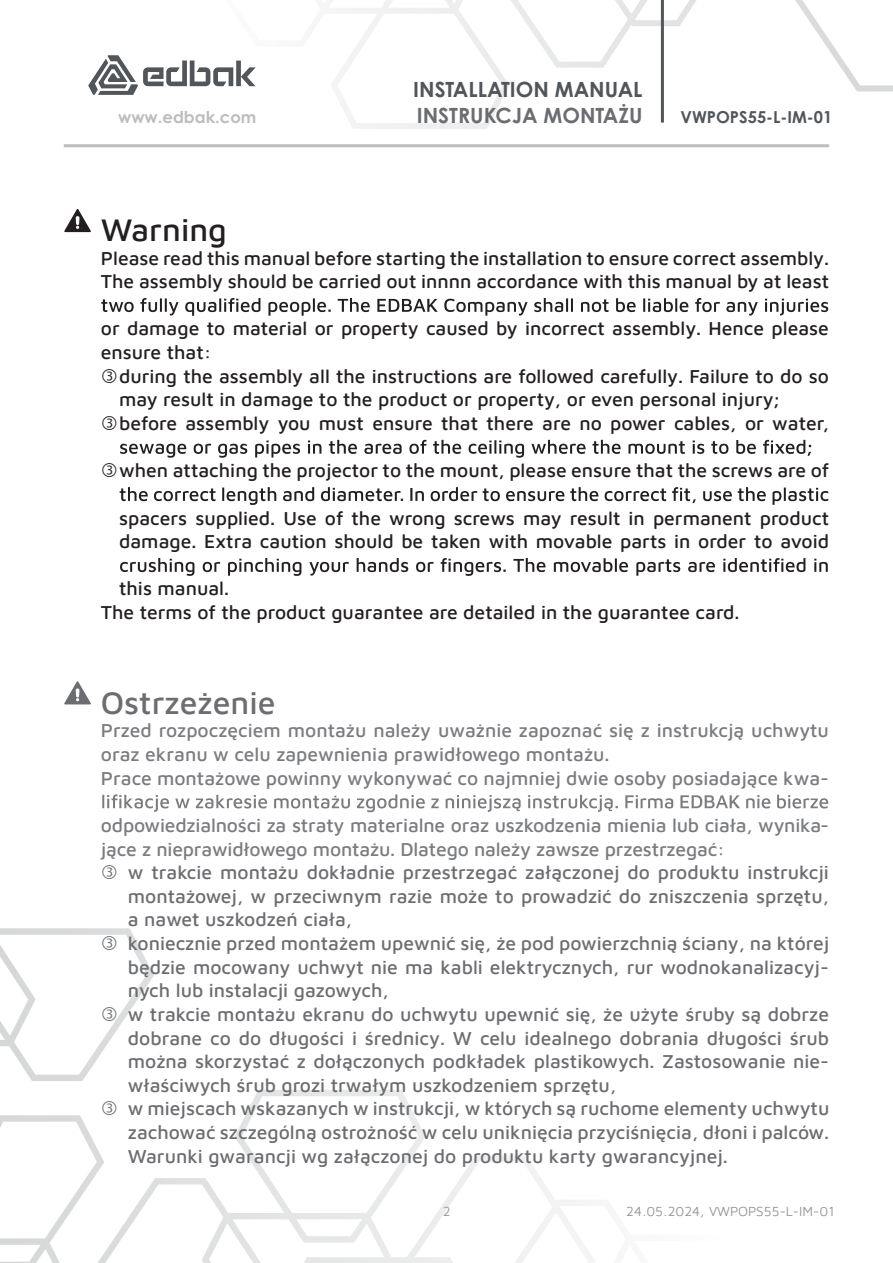
<style>
.page{position:relative;width:893px;height:1263px;background:#fff}
.page>*{position:absolute;margin:0;border:0;box-sizing:border-box;transform-origin:0 0}
.t1{font:500 32.25px "Maven Pro";color:#6c6d70}
.t2{font:500 32.25px "Maven Pro";color:#231f20}
.t3{font:700 21px "Century Gothic Pro";color:#525559}
.t4{font:700 21px "Century Gothic Pro";color:#6c6d70}
.t5{font:500 19.35px/23.7px "Maven Pro";color:#6c6d70}
.t6{font:500 19.35px/23.7px "Maven Pro";color:#231f20}
.t7{font:500 19.35px/23.7px "Maven Pro";color:#7a7c7f}
.t8{font:700 16.5px "Century Gothic Pro";color:#525559}
.t9{font:700 16.5px "Century Gothic Pro";color:#bbbdbe}
.t10{font:13.5px "Maven Pro";color:#939598}
</style>
<div class="page">
<svg style="left:330px;top:0;width:563px;height:129px"></svg>
<svg style="left:0;top:928px;width:588px;height:335px"></svg>
<hr style="left:661px;top:0;width:3px;height:123px;background:#525559">
<hr style="left:64px;top:144px;width:765px;height:3px;background:#bcbdc0">
<svg style="left:88px;top:55px;width:168px;height:40px"></svg>
<svg style="left:101px;top:298px;width:727px;height:18px"></svg>
<svg style="left:120px;top:487px;width:708px;height:18px"></svg>
<svg style="left:120px;top:558px;width:708px;height:18px"></svg>
<svg style="left:102px;top:794px;width:726px;height:18px"></svg>
<svg style="left:64px;top:209px;width:27px;height:23px"></svg>
<svg style="left:64px;top:681px;width:27px;height:23px"></svg>
<svg style="left:120px;top:440px;width:691px;height:18px"></svg>
<svg style="left:102px;top:936px;width:14px;height:14px"></svg>
<svg style="left:103px;top:1007px;width:13px;height:14px"></svg>
<svg style="left:103px;top:1101px;width:14px;height:14px"></svg>
<p class="t3" style="left:413px;top:77px;width:231px">INSTALLATION MANUAL</p>
<p class="t4" style="left:417px;top:102px;width:227px">INSTRUKCJA MONTAŻU</p>
<p class="t9" style="left:118px;top:106px;width:140px">www.edbak.com</p>
<p class="t8" style="left:680px;top:106px;width:153px">VWPOPS55-L-IM-01</p>
<h1 class="t2" style="left:101px;top:208px;width:128px">Warning</h1>
<p class="t6" style="left:101px;top:245px;width:730px">Please read this manual before starting the installation to ensure correct assembly.<br>The assembly should be carried out innnn accordance with this manual by at least</p>
<p class="t6" style="left:101px;top:316px;width:730px">or damage to material or property caused by incorrect assembly. Hence please ensure that:</p>
<p class="t6" style="left:119px;top:363px;width:712px">during the assembly all the instructions are followed carefully. Failure to do so may result in damage to the product or property, or even personal injury; before assembly you must ensure that there are no power cables, or water,</p>
<p class="t6" style="left:119px;top:458px;width:712px">when attaching the projector to the mount, please ensure that the screws are of</p>
<p class="t6" style="left:119px;top:505px;width:711px">spacers supplied. Use of the wrong screws may result in permanent product damage. Extra caution should be taken with movable parts in order to avoid</p>
<p class="t6" style="left:101px;top:576px;width:640px;text-indent:18px">this manual.<br>The terms of the product guarantee are detailed in the guarantee card.</p>
<h1 class="t1" style="left:101px;top:680px;width:176px">Ostrzeżenie</h1>
<p class="t7" style="left:101px;top:717px;width:730px">Przed rozpoczęciem montażu należy uważnie zapoznać się z instrukcją uchwytu oraz ekranu w celu zapewnienia prawidłowego montażu.<br>Prace montażowe powinny wykonywać co najmniej dwie osoby posiadające kwa-</p>
<p class="t7" style="left:101px;top:812px;width:730px">odpowiedzialności za straty materialne oraz uszkodzenia mienia lub ciała, wynika&shy;jące z nieprawidłowego montażu. Dlatego należy zawsze przestrzegać:</p>
<p class="t5" style="left:128px;top:859px;width:703px">w trakcie montażu dokładnie przestrzegać załączonej do produktu instrukcji montażowej, w przeciwnym razie może to prowadzić do zniszczenia sprzętu, a nawet uszkodzeń ciała,<br>koniecznie przed montażem upewnić się, że pod powierzchnią ściany, na której będzie mocowany uchwyt nie ma kabli elektrycznych, rur wodnokanalizacyj&shy;nych lub instalacji gazowych,<br>w trakcie montażu ekranu do uchwytu upewnić się, że użyte śruby są dobrze dobrane co do długości i średnicy. W celu idealnego dobrania długości śrub można skorzystać z dołączonych podkładek plastikowych. Zastosowanie nie&shy;właściwych śrub grozi trwałym uszkodzeniem sprzętu,<br>w miejscach wskazanych w instrukcji, w których są ruchome elementy uchwytu zachować szczególną ostrożność w celu uniknięcia przyciśnięcia, dłoni i palców.<br>Warunki gwarancji wg załączonej do produktu karty gwarancyjnej.</p>
<p class="t10" style="left:443px;top:1204px;width:9px">2</p>
<p class="t10" style="left:626px;top:1204px;width:210px">24.05.2024, VWPOPS55-L-IM-01</p>
</div>
